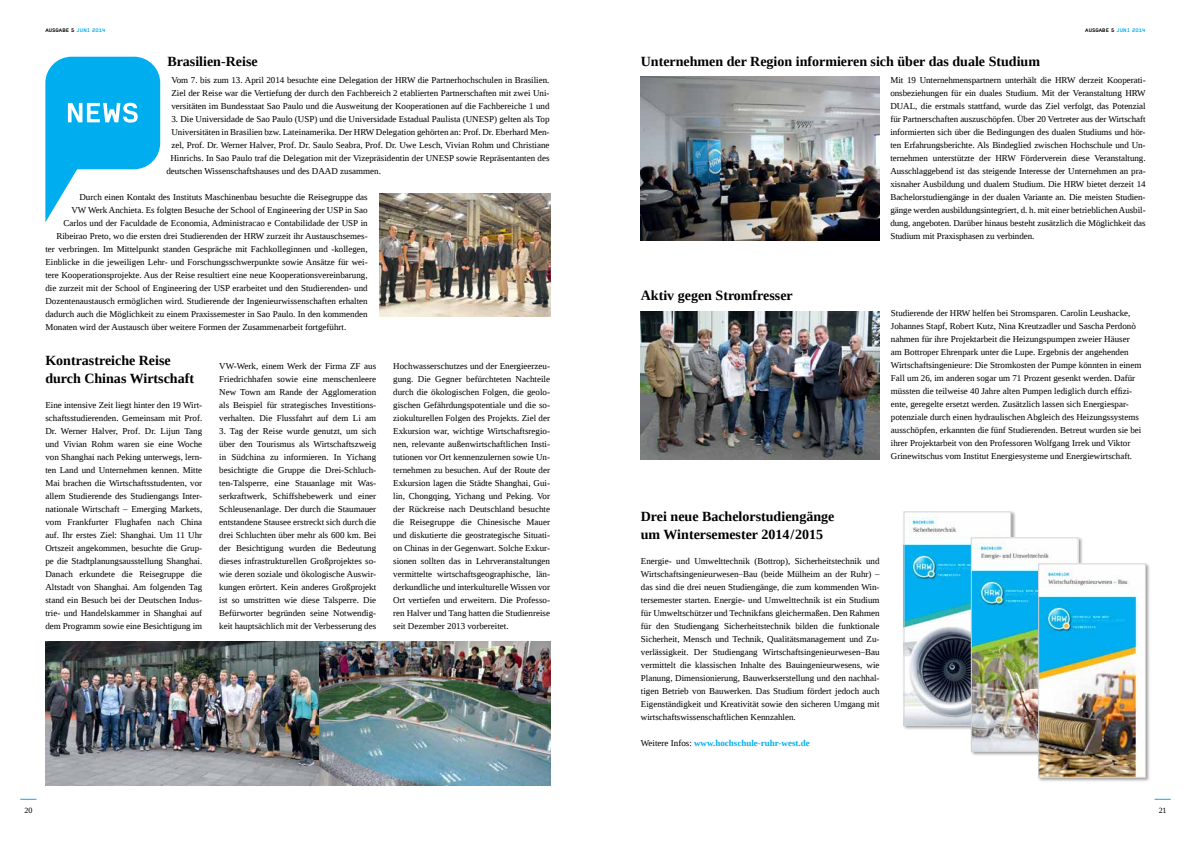
<style>
.page{position:relative;width:1191px;height:842px;background:#fff}
.page>*{position:absolute;margin:0;border:0;box-sizing:border-box;transform-origin:0 0}
.t1{font:700 14px/18px "Liberation Serif";color:#000}
.t2{font:9px/13px "Liberation Serif";color:#000;text-align:justify}
.t3{font:700 9px "Liberation Serif";color:#00aeef}
.t4{font:8px "Liberation Serif";color:#000}
.t5{font:5px "Normetica C";color:#000}
.s1{color:#00aeef}
.s2{font-weight:400;color:#000}
</style>
<div class="page">
<svg style="left:20px;top:799px;width:16px;height:1px"></svg>
<svg style="left:1154px;top:799px;width:16px;height:1px"></svg>
<svg style="left:45px;top:57px;width:115px;height:165px"></svg>
<img style="left:379px;top:193px;width:171px;height:124px">
<img style="left:641px;top:312px;width:238px;height:148px">
<img style="left:45px;top:642px;width:505px;height:143px">
<img style="left:641px;top:77px;width:238px;height:164px">
<div style="left:902px;top:511px;width:113px;height:220px;background:#000;opacity:.4"></div>
<img style="left:906px;top:514px;width:103px;height:209px">
<div style="left:904px;top:512px;width:107px;height:213px;border:1px solid #d1d3d4"></div>
<div style="left:970px;top:537px;width:113px;height:220px;background:#000;opacity:.4"></div>
<img style="left:973px;top:540px;width:103px;height:209px">
<div style="left:971px;top:538px;width:107px;height:213px;border:1px solid #d1d3d4"></div>
<div style="left:1037px;top:563px;width:113px;height:220px;background:#000;opacity:.4"></div>
<img style="left:1040px;top:566px;width:103px;height:209px">
<div style="left:1038px;top:564px;width:107px;height:213px;border:1px solid #d1d3d4"></div>
<p class="t5" style="left:45px;top:27px;width:62px">AUSGABE 5 <span class="s1">JUNI 2014</span></p>
<p class="t5" style="left:1085px;top:27px;width:62px">AUSGABE 5 <span class="s1">JUNI 2014</span></p>
<h1 class="t1" style="left:167px;top:52px;width:92px">Brasilien-Reise</h1>
<p class="t2" style="left:171px;top:73px;width:380px">Vom 7. bis zum 13. April 2014 besuchte eine Delegation der HRW die Partnerhochschulen in Brasilien.<br>Ziel der Reise war die Vertiefung der durch den Fachbereich 2 etablierten Partnerschaften mit zwei Uni&shy;versitäten im Bundesstaat Sao Paulo und die Ausweitung der Kooperationen auf die Fachbereiche 1 und</p>
<p class="t2" style="left:171px;top:112px;width:380px">3. Die Universidade de Sao Paulo (USP) und die Universidade Estadual Paulista (UNESP) gelten als Top</p>
<p class="t2" style="left:171px;top:125px;width:380px">Universitäten in Brasilien bzw. Lateinamerika. Der HRW Delegation gehörten an: Prof. Dr. Eberhard Men-</p>
<p class="t2" style="left:171px;top:138px;width:379px">zel, Prof. Dr. Werner Halver, Prof. Dr. Saulo Seabra, Prof. Dr. Uwe Lesch, Vivian Rohm und Christiane</p>
<p class="t2" style="left:170px;top:151px;width:381px">Hinrichs. In Sao Paulo traf die Delegation mit der Vizepräsidentin der UNESP sowie Repräsentanten des</p>
<p class="t2" style="left:166px;top:164px;width:216px">deutschen Wissenschaftshauses und des DAAD zusammen.</p>
<p class="t2" style="left:79px;top:190px;width:290px">Durch einen Kontakt des Instituts Maschinenbau besuchte die Reisegruppe das</p>
<p class="t2" style="left:71px;top:203px;width:298px">VW Werk Anchieta. Es folgten Besuche der School of Engineering der USP in Sao</p>
<p class="t2" style="left:63px;top:216px;width:306px">Carlos und der Faculdade de Economia, Administracao e Contabilidade der USP in</p>
<p class="t2" style="left:56px;top:229px;width:313px">Ribeirao Preto, wo die ersten drei Studierenden der HRW zurzeit ihr Austauschsemes-</p>
<p class="t2" style="left:45px;top:242px;width:324px">ter verbringen. Im Mittelpunkt standen Gespräche mit Fachkolleginnen und -kollegen,</p>
<p class="t2" style="left:45px;top:255px;width:324px">Einblicke in die jeweiligen Lehr- und Forschungsschwerpunkte sowie Ansätze für wei-</p>
<p class="t2" style="left:45px;top:268px;width:324px">tere Kooperationsprojekte. Aus der Reise resultiert eine neue Kooperationsvereinbarung,</p>
<p class="t2" style="left:45px;top:281px;width:324px">die zurzeit mit der School of Engineering der USP erarbeitet und den Studierenden- und</p>
<p class="t2" style="left:45px;top:294px;width:324px">Dozentenaustausch ermöglichen wird. Studierende der Ingenieurwissenschaften erhalten</p>
<p class="t2" style="left:45px;top:307px;width:324px">dadurch auch die Möglichkeit zu einem Praxissemester in Sao Paulo. In den kommenden</p>
<p class="t2" style="left:45px;top:320px;width:302px">Monaten wird der Austausch über weitere Formen der Zusammenarbeit fortgeführt.</p>
<h1 class="t1" style="left:641px;top:52px;width:401px">Unternehmen der Region informieren sich über das duale Studium</h1>
<p class="t2" style="left:890px;top:73px;width:257px">Mit 19 Unternehmenspartnern unterhält die HRW derzeit Kooperati&shy;onsbeziehungen für ein duales Studium. Mit der Veranstaltung HRW DUAL, die erstmals stattfand, wurde das Ziel verfolgt, das Potenzial für Partnerschaften auszuschöpfen. Über 20 Vertreter aus der Wirtschaft informierten sich über die Bedingungen des dualen Studiums und hör&shy;ten Erfahrungsberichte. Als Bindeglied zwischen Hochschule und Un&shy;ternehmen unterstützte der HRW Förderverein diese Veranstaltung.<br>Ausschlaggebend ist das steigende Interesse der Unternehmen an pra&shy;xisnaher Ausbildung und dualem Studium. Die HRW bietet derzeit 14<br>Bachelorstudiengänge in der dualen Variante an. Die meisten Studien&shy;gänge werden ausbildungsintegriert, d. h. mit einer betrieblichen Ausbil&shy;dung, angeboten. Darüber hinaus besteht zusätzlich die Möglichkeit das Studium mit Praxisphasen zu verbinden.</p>
<h1 class="t1" style="left:641px;top:286px;width:153px">Aktiv gegen Stromfresser</h1>
<p class="t2" style="left:891px;top:306px;width:252px;text-align:left">Studierende der HRW helfen bei Stromsparen. Carolin Leushacke, Johannes Stapf, Robert Kutz, Nina Kreutzadler und Sascha Perdonò nahmen für ihre Projektarbeit die Heizungspumpen zweier Häuser am Bottroper Ehrenpark unter die Lupe. Ergebnis der angehenden Wirtschaftsingenieure: Die Stromkosten der Pumpe könnten in einem Fall um 26, im anderen sogar um 71 Prozent gesenkt werden. Dafür müssten die teilweise 40 Jahre alten Pumpen lediglich durch effizi&shy;ente, geregelte ersetzt werden. Zusätzlich lassen sich Energiespar&shy;potenziale durch einen hydraulischen Abgleich des Heizungssystems ausschöpfen, erkannten die fünf Studierenden. Betreut wurden sie bei ihrer Projektarbeit von den Professoren Wolfgang Irrek und Viktor Grinewitschus vom Institut Energiesysteme und Energiewirtschaft.</p>
<h1 class="t1" style="left:45px;top:351px;width:150px">Kontrastreiche Reise durch Chinas Wirtschaft</h1>
<p class="t2" style="left:45px;top:398px;width:158px">Eine intensive Zeit liegt hinter den 19 Wirt&shy;schaftsstudierenden. Gemeinsam mit Prof.<br>Dr. Werner Halver, Prof. Dr. Lijun Tang und Vivian Rohm waren sie eine Woche von Shanghai nach Peking unterwegs, lern&shy;ten Land und Unternehmen kennen. Mitte Mai brachen die Wirtschaftsstudenten, vor allem Studierende des Studiengangs Inter&shy;nationale Wirtschaft – Emerging Markets, vom Frankfurter Flughafen nach China auf. Ihr erstes Ziel: Shanghai. Um 11 Uhr Ortszeit angekommen, besuchte die Grup&shy;pe die Stadtplanungsausstellung Shanghai.<br>Danach erkundete die Reisegruppe die Altstadt von Shanghai. Am folgenden Tag stand ein Besuch bei der Deutschen Indus&shy;trie- und Handelskammer in Shanghai auf dem Programm sowie eine Besichtigung im</p>
<p class="t2" style="left:393px;top:359px;width:158px">Hochwasserschutzes und der Energieerzeu&shy;gung. Die Gegner befürchteten Nachteile durch die ökologischen Folgen, die geolo&shy;gischen Gefährdungspotentiale und die so&shy;ziokulturellen Folgen des Projekts. Ziel der Exkursion war, wichtige Wirtschaftsregio&shy;nen, relevante außenwirtschaftlichen Insti&shy;tutionen vor Ort kennenzulernen sowie Un&shy;ternehmen zu besuchen. Auf der Route der Exkursion lagen die Städte Shanghai, Gui&shy;lin, Chongqing, Yichang und Peking. Vor der Rückreise nach Deutschland besuchte die Reisegruppe die Chinesische Mauer und diskutierte die geostrategische Situati&shy;on Chinas in der Gegenwart. Solche Exkur&shy;sionen sollten das in Lehrveranstaltungen vermittelte wirtschaftsgeographische, län&shy;derkundliche und interkulturelle Wissen vor Ort vertiefen und erweitern. Die Professo&shy;ren Halver und Tang hatten die Studienreise seit Dezember 2013 vorbereitet.</p>
<p class="t2" style="left:219px;top:359px;width:158px">VW-Werk, einem Werk der Firma ZF aus Friedrichhafen sowie eine menschenleere New Town am Rande der Agglomeration als Beispiel für strategisches Investitions&shy;verhalten. Die Flussfahrt auf dem Li am</p>
<p class="t2" style="left:219px;top:424px;width:158px">3. Tag der Reise wurde genutzt, um sich über den Tourismus als Wirtschaftszweig in Südchina zu informieren. In Yichang besichtigte die Gruppe die Drei-Schluch&shy;ten-Talsperre, eine Stauanlage mit Was&shy;serkraftwerk, Schiffshebewerk und einer Schleusenanlage. Der durch die Staumauer entstandene Stausee erstreckt sich durch die drei Schluchten über mehr als 600 km. Bei der Besichtigung wurden die Bedeutung dieses infrastrukturellen Großprojektes so&shy;wie deren soziale und ökologische Auswir&shy;kungen erörtert. Kein anderes Großprojekt ist so umstritten wie diese Talsperre. Die Befürworter begründen seine Notwendig&shy;keit hauptsächlich mit der Verbesserung des</p>
<h1 class="t1" style="left:641px;top:507px;width:195px">Drei neue Bachelorstudiengänge um Wintersemester 2014/2015</h1>
<p class="t2" style="left:641px;top:554px;width:240px">Energie- und Umwelttechnik (Bottrop), Sicherheitstechnik und Wirtschaftsingenieurwesen–Bau (beide Mülheim an der Ruhr) – das sind die drei neuen Studiengänge, die zum kommenden Win&shy;tersemester starten. Energie- und Umwelttechnik ist ein Studium für Umweltschützer und Technikfans gleichermaßen. Den Rahmen für den Studiengang Sicherheitstechnik bilden die funktionale Sicherheit, Mensch und Technik, Qualitätsmanagement und Zu&shy;verlässigkeit. Der Studiengang Wirtschaftsingenieurwesen–Bau vermittelt die klassischen Inhalte des Bauingenieurwesens, wie Planung, Dimensionierung, Bauwerkserstellung und den nachhal&shy;tigen Betrieb von Bauwerken. Das Studium fördert jedoch auch Eigenständigkeit und Kreativität sowie den sicheren Umgang mit wirtschaftswissenschaftlichen Kennzahlen.</p>
<p class="t3" style="left:641px;top:737px;width:170px"><span class="s2">Weitere Infos:</span> www.hochschule-ruhr-west.de</p>
<p class="t4" style="left:24px;top:805px;width:10px">20</p>
<p class="t4" style="left:1158px;top:805px;width:9px">21</p>
</div>
